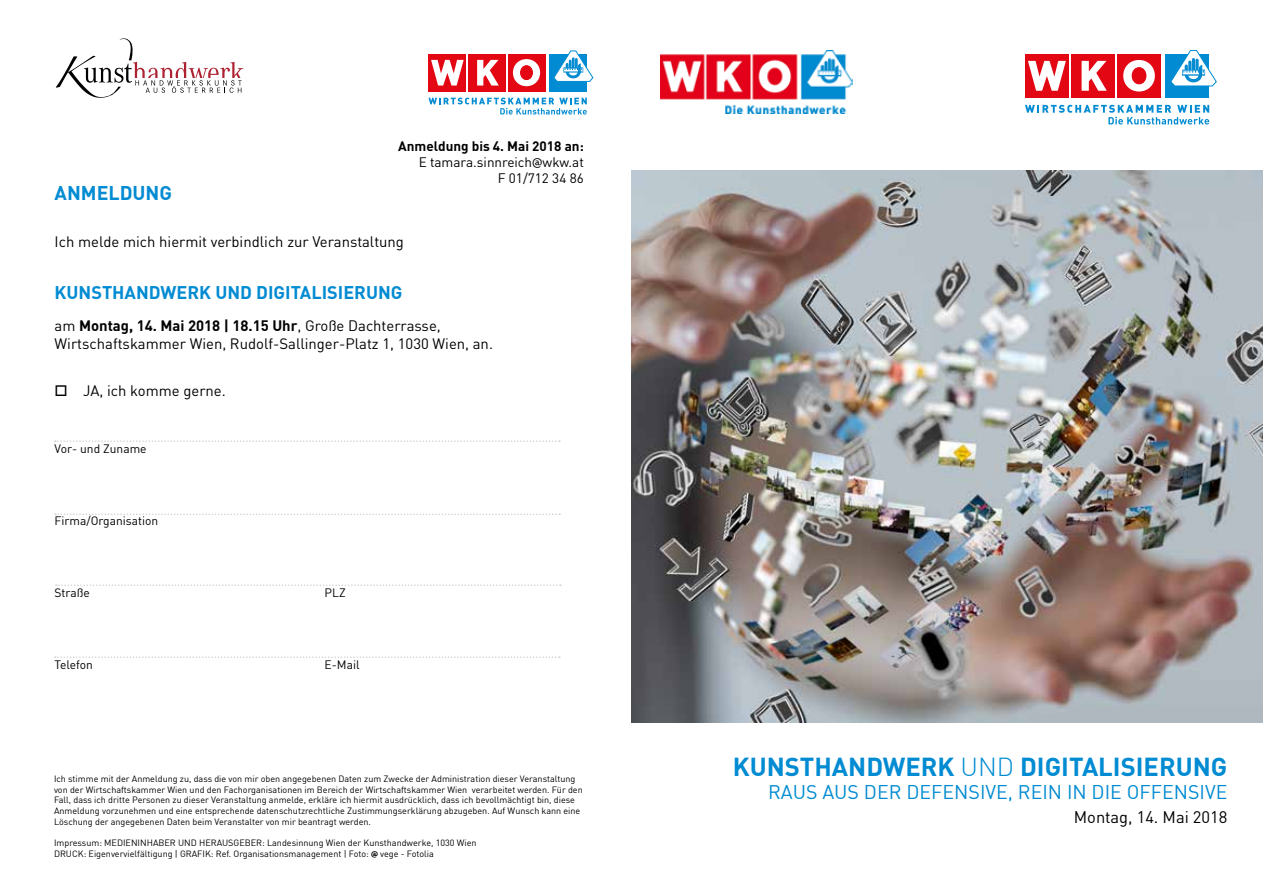
<style>
.page{position:relative;width:1263px;height:893px;background:#fff}
.page>*{position:absolute;margin:0;border:0;box-sizing:border-box;transform-origin:0 0}
.t1{font:700 25.5px "DIN";color:#008bd2}
.t2{font:19.5px "DIN";color:#008bd2}
.t3{font:700 19.5px "DIN";color:#008bd2}
.t4{font:700 18px "DIN";color:#008bd2}
.t5{font:16.5px "DIN";color:#000}
.t6{font:14.85px/17.9px "DIN";color:#000}
.t7{font:13.5px/16.2px "DIN";color:#000;text-align:right}
.t8{font:12px "DIN";color:#000}
.t9{font:9px/10.8px "DIN";color:#000}
.s1{font-weight:700}
.s2{font-family:"Trebuchet MS"}
.s3{font-family:"Trebuchet MS";font-weight:700}
.s4{font-weight:300}
</style>
<div class="page">
<svg style="left:55px;top:440px;width:505px;height:2px"></svg>
<svg style="left:55px;top:513px;width:505px;height:2px"></svg>
<svg style="left:56px;top:584px;width:505px;height:2px"></svg>
<svg style="left:55px;top:656px;width:505px;height:2px"></svg>
<div style="left:1117px;top:54px;width:44px;height:44px;background:#e30613"></div>
<div style="left:1071px;top:54px;width:44px;height:44px;background:#e30613"></div>
<svg style="left:1081px;top:61px;width:26px;height:30px"></svg>
<div style="left:1025px;top:54px;width:44px;height:44px;background:#e30613"></div>
<svg style="left:1028px;top:61px;width:38px;height:30px"></svg>
<svg style="left:1123px;top:60px;width:32px;height:32px"></svg>
<div style="left:1132px;top:68px;width:14px;height:16px;background:#e30613;border-radius:50%"></div>
<div style="left:1132px;top:67px;width:14px;height:17px;border:1px solid #e30613;border-radius:50%"></div>
<div style="left:1165px;top:54px;width:44px;height:44px;background:#008bd2"></div>
<svg style="left:1025px;top:105px;width:184px;height:20px"></svg>
<svg style="left:1171px;top:50px;width:46px;height:37px"></svg>
<img style="left:661px;top:50px;width:192px;height:63px">
<div style="left:508px;top:54px;width:37px;height:38px;background:#e30613"></div>
<div style="left:468px;top:54px;width:38px;height:38px;background:#e30613"></div>
<svg style="left:477px;top:60px;width:22px;height:26px"></svg>
<div style="left:428px;top:54px;width:38px;height:38px;background:#e30613"></div>
<svg style="left:431px;top:60px;width:33px;height:26px"></svg>
<svg style="left:513px;top:59px;width:27px;height:27px"></svg>
<div style="left:521px;top:66px;width:11px;height:14px;background:#e30613;border-radius:50%"></div>
<div style="left:520px;top:65px;width:13px;height:15px;border:1px solid #e30613;border-radius:50%"></div>
<div style="left:549px;top:54px;width:38px;height:38px;background:#008bd2"></div>
<svg style="left:428px;top:98px;width:159px;height:17px"></svg>
<svg style="left:554px;top:51px;width:39px;height:31px"></svg>
<svg style="left:56px;top:38px;width:188px;height:60px"></svg>
<img style="left:631px;top:170px;width:632px;height:553px">
<h2 class="t3" style="left:55px;top:180px;width:119px">ANMELDUNG</h2>
<h3 class="t7" style="left:398px;top:138px;width:187px"><span class="s1">Anmeldung bis 4. Mai 2018 an:<br></span>E tamara.sinnreich<span class="s2">@</span>wkw.at<br>F 01/712 34 86</h3>
<h3 class="t6" style="left:55px;top:232px;width:351px">Ich melde mich hiermit verbindlich zur Veranstaltung</h3>
<h3 class="t4" style="left:55px;top:281px;width:349px">KUNSTHANDWERK UND DIGITALISIERUNG</h3>
<h3 class="t6" style="left:55px;top:317px;width:440px">am <span class="s1">Montag, 14. Mai 2018 | 18.15 Uhr</span>, Große Dachterrasse,<br>Wirtschaftskammer Wien, Rudolf-Sallinger-Platz 1, 1030 Wien, an.</h3>
<h3 class="t6" style="left:55px;top:381px;width:173px">□ JA, ich komme gerne.</h3>
<h3 class="t8" style="left:55px;top:441px;width:93px">Vor- und Zuname</h3>
<h3 class="t8" style="left:55px;top:513px;width:105px">Firma/Organisation</h3>
<h3 class="t8" style="left:55px;top:585px;width:37px">Straße</h3>
<h3 class="t8" style="left:325px;top:585px;width:23px">PLZ</h3>
<h3 class="t8" style="left:55px;top:657px;width:40px">Telefon</h3>
<h3 class="t8" style="left:325px;top:657px;width:37px">E-Mail</h3>
<p class="t9" style="left:54px;top:773px;width:530px">Ich stimme mit der Anmeldung zu, dass die von mir oben angegebenen Daten zum Zwecke der Administration dieser Veranstaltung von der Wirtschaftskammer Wien und den Fachorganisationen im Bereich der Wirtschaftskammer Wien verarbeitet werden. Für den Fall, dass ich dritte Personen zu dieser Veranstaltung anmelde, erkläre ich hiermit ausdrücklich, dass ich bevollmächtigt bin, diese Anmeldung vorzunehmen und eine entsprechende datenschutzrechtliche Zustimmungserklärung abzugeben. Auf Wunsch kann eine Löschung der angegebenen Daten beim Veranstalter von mir beantragt werden.</p>
<p class="t9" style="left:54px;top:837px;width:424px">Impressum: MEDIENINHABER UND HERAUSGEBER: Landesinnung Wien der Kunsthandwerke, 1030 Wien<br>DRUCK: Eigenvervielfältigung | GRAFIK: Ref. Organisationsmanagement | Foto: <span class="s3">@</span> vege - Fotolia</p>
<h1 class="t1" style="left:733px;top:750px;width:496px">KUNSTHANDWERK <span class="s4">UND</span> DIGITALISIERUNG</h1>
<h2 class="t2" style="left:768px;top:780px;width:461px">RAUS AUS DER DEFENSIVE, REIN IN DIE OFFENSIVE</h2>
<h3 class="t5" style="left:1074px;top:807px;width:155px">Montag, 14. Mai 2018</h3>
</div>
